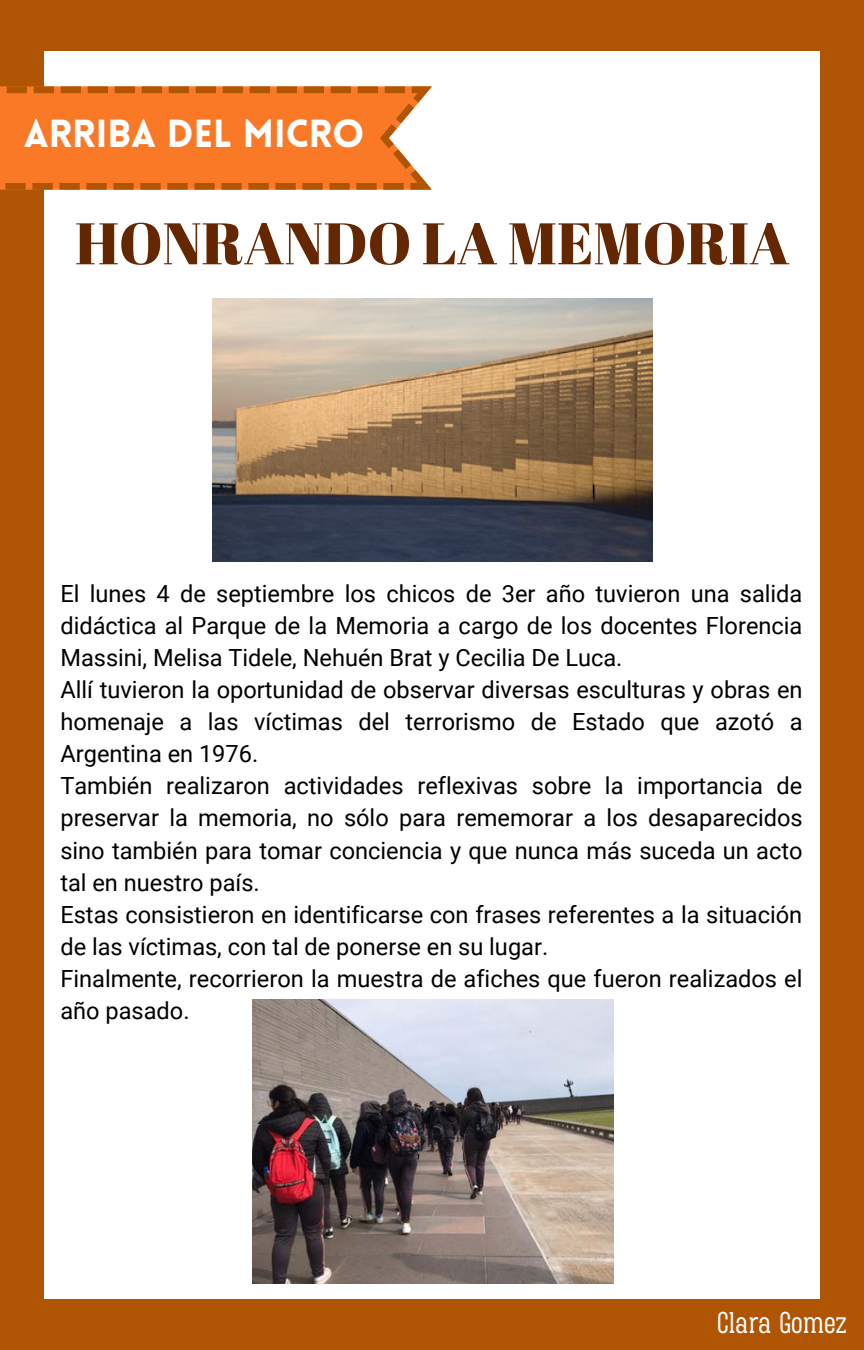
<style>
.page{position:relative;width:864px;height:1350px;background:#af5503}
.page>*{position:absolute;margin:0;border:0;box-sizing:border-box;transform-origin:0 0}
.t1{font:58.5px "Abril Fatface";color:#642700}
.t2{font:900 38.25px "Lovelo";color:#fff}
.t3{font:26.32px "TS Damasslab";color:#fff}
.t4{font:23.62px/31.9px "Roboto";color:#000;text-align:justify}
</style>
<div class="page">
<div style="left:44px;top:51px;width:776px;height:1248px;background:#fff"></div>
<img style="left:212px;top:298px;width:441px;height:264px">
<svg style="left:0;top:86px;width:432px;height:104px;background:#f17c2e"></svg>
<img style="left:252px;top:1000px;width:361px;height:283px">
<p class="t2" style="left:24px;top:119px;width:342px">ARRIBA DEL MICRO</p>
<p class="t1" style="left:75px;top:202px;width:716px">HONRANDO LA MEMORIA</p>
<p class="t4" style="left:60px;top:578px;width:744px">El lunes 4 de septiembre los chicos de 3er año tuvieron una salida didáctica al Parque de la Memoria a cargo de los docentes Florencia Massini, Melisa Tidele, Nehuén Brat y Cecilia De Luca.</p>
<p class="t4" style="left:60px;top:674px;width:744px">Allí tuvieron la oportunidad de observar diversas esculturas y obras en homenaje a las víctimas del terrorismo de Estado que azotó a Argentina en 1976.</p>
<p class="t4" style="left:60px;top:770px;width:744px">También realizaron actividades reflexivas sobre la importancia de preservar la memoria, no sólo para rememorar a los desaparecidos sino también para tomar conciencia y que nunca más suceda un acto tal en nuestro país.</p>
<p class="t4" style="left:60px;top:899px;width:743px">Estas consistieron en identificarse con frases referentes a la situación de las víctimas, con tal de ponerse en su lugar.</p>
<p class="t4" style="left:60px;top:963px;width:744px">Finalmente, recorrieron la muestra de afiches que fueron realizados el año pasado.</p>
<p class="t3" style="left:717px;top:1304px;width:131px">Clara Gomez</p>
</div>
